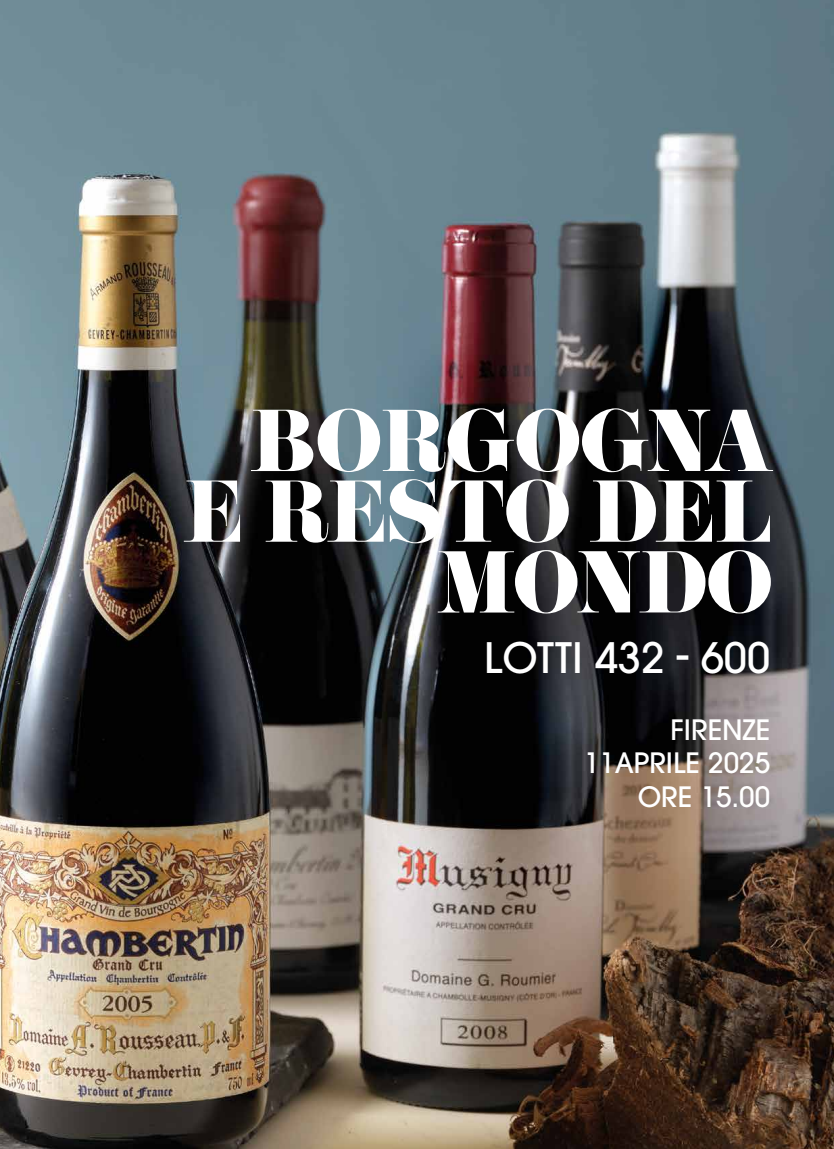
<style>
.page{position:relative;width:834px;height:1149px;background:#fff}
.page>*{position:absolute;margin:0;border:0;box-sizing:border-box;transform-origin:0 0}
.t1{font:76.5px/70.7px "Eloquent JF Pro";letter-spacing:-.01em;color:#fff;text-align:right}
.t2{font:500 41.7px "ITC Avant Garde Pro";color:#fff}
.t3{font:500 27.9px/33.5px "ITC Avant Garde Pro";color:#fff;text-align:right}
</style>
<div class="page">
<img style="left:0;top:0;width:833px;height:1148px">
<h1 class="t1" style="left:185px;top:409px;width:589px">BORGOGNA<br>E RESTO DEL<br>MONDO</h1>
<h2 class="t2" style="left:484px;top:631px;width:288px">LOTTI 432 - 600</h2>
<p class="t3" style="left:583px;top:712px;width:188px">FIRENZE<br>11APRILE 2025<br>ORE 15.00</p>
</div>
